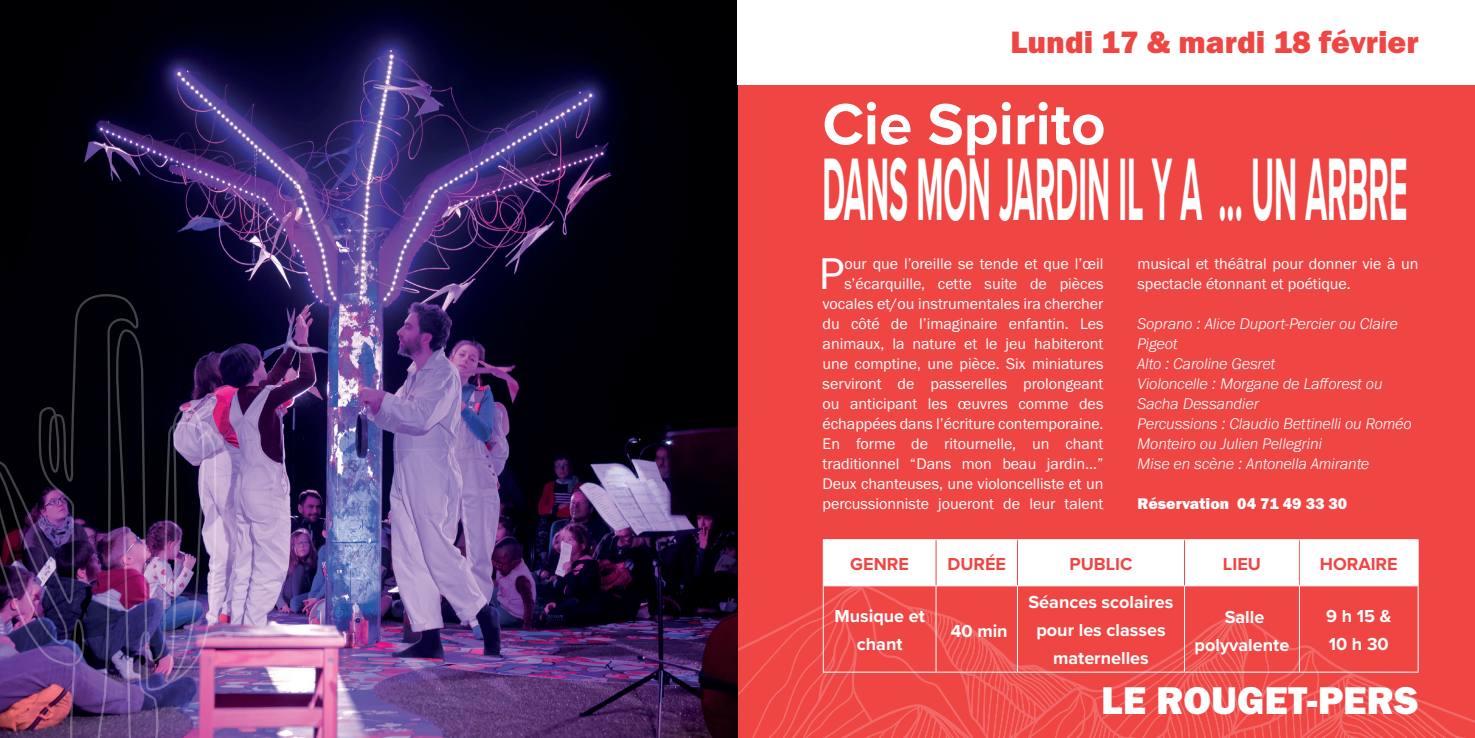
<style>
.page{position:relative;width:1475px;height:738px;background:#fff}
.page>*{position:absolute;margin:0;border:0;box-sizing:border-box;transform-origin:0 0}
.t1{font:700 92px "Proxima Nova";color:#fff;scale:.34 1}
.t2{font:700 60px "Proxima Nova";color:#fff}
.t3{font:46px "Franklin Gothic URW Boo";color:#fff}
.t4{font:40px "Franklin Gothic URW Hea";color:#fff}
.t5{font:32px "Franklin Gothic URW Hea";color:#ef4644}
.t6{font:700 18px/28px "Proxima Nova";color:#fff;text-align:center}
.t7{font:700 18px "Proxima Nova";color:#ef4644}
.t8{font:16px/20px "Franklin Gothic URW Boo";color:#fff;text-align:right}
.t9{font:italic 300 16px/20px "Franklin Gothic URW";color:#fff}
.t10{font:16px "Franklin Gothic URW Hea";color:#fff}
</style>
<div class="page">
<div style="left:737px;top:0;width:737px;height:737px;background:#ef4644"></div>
<svg style="left:737px;top:582px;width:737px;height:155px"></svg>
<img style="left:0;top:0;width:737px;height:737px">
<img style="left:0;top:294px;width:218px;height:443px">
<div style="left:823px;top:540px;width:594px;height:45px;background:#fff"></div>
<hr style="left:822px;top:585px;width:1px;height:86px;background:#fff">
<hr style="left:935px;top:585px;width:1px;height:86px;background:#fff">
<hr style="left:1016px;top:585px;width:1px;height:86px;background:#fff">
<hr style="left:1183px;top:585px;width:1px;height:86px;background:#fff">
<hr style="left:1298px;top:585px;width:1px;height:86px;background:#fff">
<hr style="left:1417px;top:585px;width:1px;height:86px;background:#fff">
<hr style="left:822px;top:671px;width:113px;height:1px;background:#fff">
<hr style="left:935px;top:671px;width:82px;height:1px;background:#fff">
<hr style="left:1017px;top:671px;width:167px;height:1px;background:#fff">
<hr style="left:1184px;top:671px;width:115px;height:1px;background:#fff">
<hr style="left:1299px;top:671px;width:119px;height:1px;background:#fff">
<hr style="left:935px;top:539px;width:1px;height:46px;background:#ef4644">
<hr style="left:1016px;top:539px;width:1px;height:46px;background:#ef4644">
<hr style="left:1183px;top:539px;width:1px;height:46px;background:#ef4644">
<hr style="left:1298px;top:539px;width:1px;height:46px;background:#f26a56">
<hr style="left:822px;top:539px;width:113px;height:1px;background:#fff">
<hr style="left:822px;top:539px;width:1px;height:46px;background:#fff">
<hr style="left:935px;top:539px;width:82px;height:1px;background:#fff">
<hr style="left:1017px;top:539px;width:167px;height:1px;background:#fff">
<hr style="left:1184px;top:539px;width:115px;height:1px;background:#fff">
<hr style="left:1299px;top:539px;width:119px;height:1px;background:#fff">
<hr style="left:1417px;top:539px;width:1px;height:46px;background:#fff">
<hr style="left:822px;top:585px;width:113px;height:1px;background:#fff">
<hr style="left:935px;top:585px;width:82px;height:1px;background:#fff">
<hr style="left:1017px;top:585px;width:167px;height:1px;background:#fff">
<hr style="left:1184px;top:585px;width:115px;height:1px;background:#fff">
<hr style="left:1299px;top:585px;width:119px;height:1px;background:#fff">
<div style="left:737px;top:0;width:737px;height:84px;background:#fff"></div>
<h3 class="t5" style="left:1010px;top:21px;width:409px">Lundi 17 &amp; mardi 18 février</h3>
<h2 class="t2" style="left:822px;top:79px;width:284px">Cie Spirito</h2>
<h1 class="t1" style="left:822px;top:121px;width:1721px">DANS MON JARDIN IL Y A ... UN ARBRE</h1>
<p class="t8" style="left:822px;top:253px;width:282px">our que l’oreille se tende et que l’œil s’écarquille, cette suite de pièces vocales et/ou instrumentales ira chercher du côté de l’imaginaire enfantin. Les animaux, la nature et le jeu habiteront une comptine, une pièce. Six miniatures serviront de passerelles prolongeant ou anticipant les œuvres comme des échappées dans l’écriture contemporaine.<br>En forme de ritournelle, un chant traditionnel “Dans mon beau jardin…” Deux chanteuses, une violoncelliste et un percussionniste joueront de leur talent</p>
<p class="t8" style="left:1137px;top:253px;width:282px;text-align:left">musical et théâtral pour donner vie à un spectacle étonnant et poétique.</p>
<h3 class="t3" style="left:818px;top:245px;width:27px">P</h3>
<p class="t9" style="left:1137px;top:313px;width:276px">Soprano : Alice Duport-Percier ou Claire<br>Pigeot<br>Alto : Caroline Gesret<br>Violoncelle : Morgane de Lafforest ou<br>Sacha Dessandier<br>Percussions : Claudio Bettinelli ou Roméo<br>Monteiro ou Julien Pellegrini<br>Mise en scène : Antonella Amirante</p>
<p class="t10" style="left:1137px;top:493px;width:211px">Réservation 04 71 49 33 30</p>
<p class="t7" style="left:850px;top:550px;width:60px">GENRE</p>
<p class="t7" style="left:947px;top:550px;width:60px">DURÉE</p>
<p class="t7" style="left:1069px;top:550px;width:64px">PUBLIC</p>
<p class="t7" style="left:1222px;top:550px;width:39px">LIEU</p>
<p class="t7" style="left:1319px;top:550px;width:79px">HORAIRE</p>
<p class="t6" style="left:834px;top:601px;width:92px">Musique et chant</p>
<p class="t6" style="left:1028px;top:587px;width:146px">Séances scolaires pour les classes maternelles</p>
<p class="t6" style="left:1194px;top:602px;width:96px">Salle polyvalente</p>
<p class="t6" style="left:1325px;top:601px;width:67px;text-align:left">9 h 15 &amp;<br>10 h 30</p>
<p class="t6" style="left:950px;top:616px;width:58px">40 min</p>
<h3 class="t4" style="left:1100px;top:674px;width:319px">LE ROUGET-PERS</h3>
</div>
